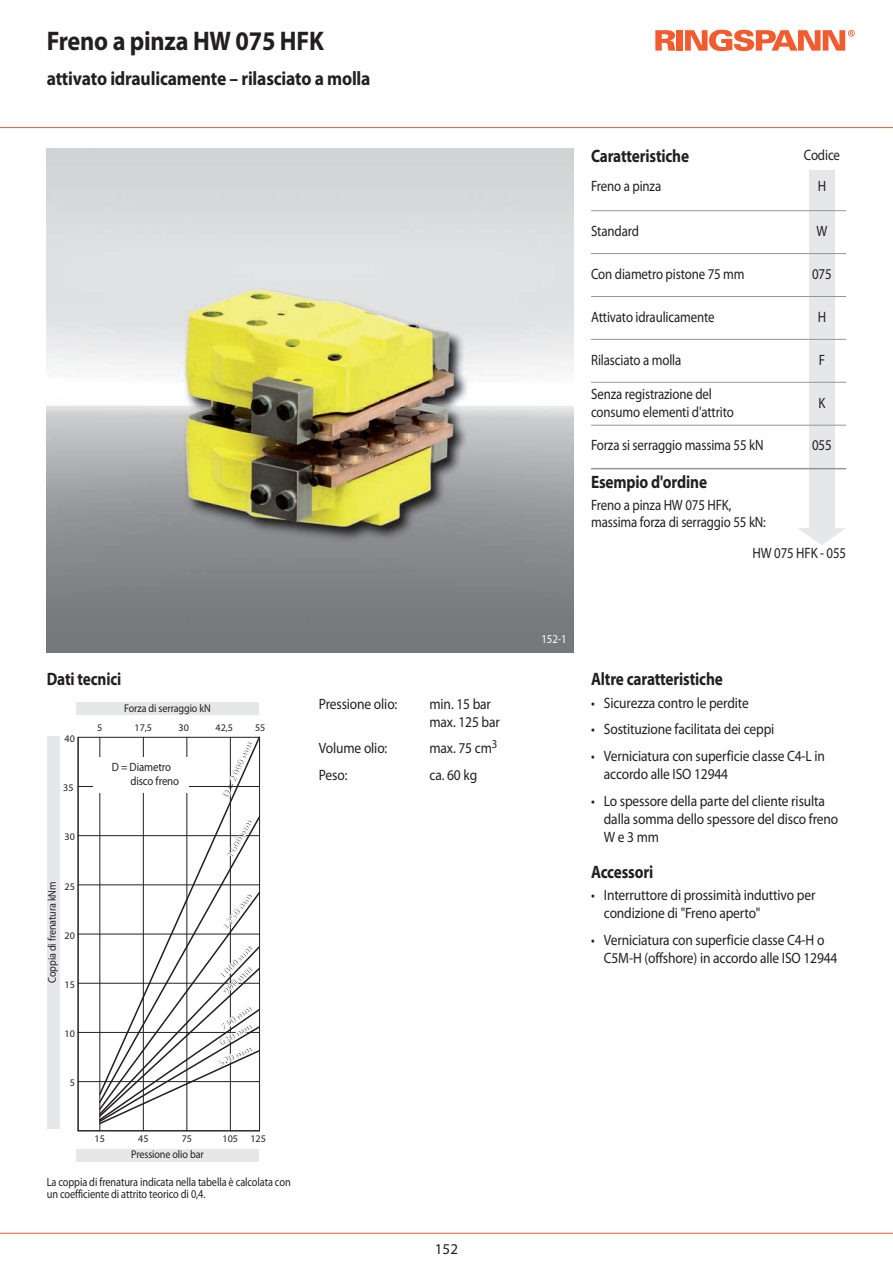
<style>
.page{position:relative;width:893px;height:1263px;background:#fff}
.page>*{position:absolute;margin:0;border:0;box-sizing:border-box;transform-origin:0 0}
.t1{font:700 27px "Myriad Pro";letter-spacing:-.01em;color:#231f20;scale:.9 1}
.t2{font:700 19.5px "Myriad Pro";letter-spacing:-.01em;color:#231f20;scale:.9 1}
.t3{font:700 18px "Myriad Pro";letter-spacing:-.01em;color:#231f20;scale:.85 1}
.t4{font:15px/18px "Myriad Pro";letter-spacing:-.01em;color:#231f20;scale:.86 1}
.t5{font:15px/18px "Myriad Pro";letter-spacing:-.01em;color:#231f20;scale:.9 1}
.t6{font:15px "Myriad Pro";letter-spacing:-.01em;color:#231f20}
.t7{font:12px/12px "Myriad Pro";letter-spacing:-.01em;color:#231f20;scale:.86 1}
.t8{font:12px/14.4px "Myriad Pro";letter-spacing:-.01em;color:#231f20;scale:.9 1}
.t9{font:12px "Myriad";color:#fff;scale:.9 1}
.t10{font:11.25px "Myriad Pro";letter-spacing:-.01em;color:#231f20;scale:.9 1}
.t11{font:700 10.05px "Myriad";color:#231f20}
.t12{font:10.05px "Myriad Pro";color:#231f20}
.s1{font-weight:400}
</style>
<div class="page">
<hr style="left:0;top:127px;width:893px;height:1px;background:#f15b2e">
<hr style="left:0;top:1233px;width:893px;height:1px;background:#f15b2e">
<img style="left:47px;top:149px;width:527px;height:504px">
<svg style="left:675px;top:30px;width:2px;height:21px"></svg>
<svg style="left:655px;top:30px;width:20px;height:21px"></svg>
<div style="left:677px;top:30px;width:6px;height:21px;background:#f15b2e"></div>
<svg style="left:685px;top:30px;width:170px;height:21px"></svg>
<div style="left:809px;top:171px;width:25px;height:362px;background:#e6e7e9"></div>
<svg style="left:798px;top:528px;width:47px;height:17px"></svg>
<hr style="left:591px;top:210px;width:255px;height:1px;background:#939598">
<hr style="left:591px;top:253px;width:255px;height:1px;background:#939598">
<hr style="left:591px;top:296px;width:255px;height:1px;background:#939598">
<hr style="left:591px;top:339px;width:255px;height:1px;background:#939598">
<hr style="left:591px;top:382px;width:255px;height:1px;background:#939598">
<hr style="left:591px;top:425px;width:255px;height:1px;background:#939598">
<hr style="left:591px;top:468px;width:255px;height:1px;background:#939598">
<hr style="left:100px;top:737px;width:1px;height:394px;background:#231f20">
<hr style="left:143px;top:737px;width:1px;height:394px;background:#231f20">
<hr style="left:187px;top:737px;width:1px;height:394px;background:#231f20">
<hr style="left:230px;top:737px;width:1px;height:394px;background:#231f20">
<hr style="left:259px;top:737px;width:1px;height:394px;background:#231f20">
<hr style="left:78px;top:737px;width:1px;height:394px;background:#231f20">
<hr style="left:78px;top:1130px;width:181px;height:1px;background:#231f20">
<hr style="left:78px;top:1081px;width:182px;height:1px;background:#231f20">
<hr style="left:78px;top:1032px;width:182px;height:1px;background:#231f20">
<hr style="left:78px;top:983px;width:182px;height:1px;background:#231f20">
<hr style="left:78px;top:934px;width:182px;height:1px;background:#231f20">
<hr style="left:78px;top:884px;width:182px;height:1px;background:#231f20">
<hr style="left:78px;top:835px;width:182px;height:1px;background:#231f20">
<hr style="left:78px;top:786px;width:182px;height:1px;background:#231f20">
<hr style="left:78px;top:737px;width:182px;height:1px;background:#231f20">
<svg style="left:98px;top:736px;width:163px;height:79px"></svg>
<svg style="left:98px;top:815px;width:163px;height:76px"></svg>
<svg style="left:98px;top:891px;width:163px;height:234px"></svg>
<svg style="left:226px;top:819px;width:28px;height:40px"></svg>
<svg style="left:222px;top:741px;width:32px;height:57px"></svg>
<div style="left:47px;top:736px;width:13px;height:392px;background:#e6e7e9"></div>
<div style="left:76px;top:702px;width:183px;height:13px;background:#e6e7e9"></div>
<div style="left:76px;top:1149px;width:183px;height:12px;background:#e6e7e9"></div>
<div style="left:94px;top:757px;width:95px;height:36px;background:#fff"></div>
<h1 class="t1" style="left:47px;top:31px;width:309px">Freno a pinza HW 075 HFK</h1>
<h2 class="t2" style="left:47px;top:71px;width:361px">attivato idraulicamente – rilasciato a molla</h2>
<p class="t3" style="left:47px;top:673px;width:89px">Dati tecnici</p>
<p class="t10" style="left:124px;top:704px;width:98px">Forza di serraggio kN</p>
<p class="t12" style="left:65px;top:735px;width:12px">40</p>
<p class="t12" style="left:63px;top:784px;width:12px">35</p>
<p class="t12" style="left:65px;top:833px;width:12px">30</p>
<p class="t10" style="left:48px;top:983px;width:114px;rotate:-90deg">Coppia di frenatura kNm</p>
<p class="t12" style="left:65px;top:882px;width:12px">25</p>
<p class="t12" style="left:65px;top:932px;width:12px">20</p>
<p class="t12" style="left:65px;top:981px;width:12px">15</p>
<p class="t12" style="left:65px;top:1030px;width:12px">10</p>
<p class="t12" style="left:70px;top:1079px;width:7px">5</p>
<p class="t12" style="left:97px;top:724px;width:7px">5</p>
<p class="t12" style="left:134px;top:724px;width:19px">17,5</p>
<p class="t12" style="left:179px;top:724px;width:12px">30</p>
<p class="t12" style="left:215px;top:724px;width:19px">42,5</p>
<p class="t12" style="left:255px;top:724px;width:12px">55</p>
<p class="t8" style="left:130px;top:761px;width:56px;text-indent:-19px">D = Diametro disco freno</p>
<p class="t11" style="left:222px;top:795px;width:62px;rotate:-66deg">D <span class="s1">=</span> 2000 mm</p>
<p class="t11" style="left:226px;top:855px;width:44px;rotate:-61deg">1600 mm</p>
<p class="t11" style="left:222px;top:926px;width:44px;rotate:-53deg">1250 mm</p>
<p class="t11" style="left:218px;top:975px;width:44px;rotate:-46deg">1000 mm</p>
<p class="t11" style="left:222px;top:989px;width:38px;rotate:-42deg">900 mm</p>
<p class="t11" style="left:219px;top:1025px;width:38px;rotate:-34deg">710 mm</p>
<p class="t11" style="left:218px;top:1040px;width:38px;rotate:-30deg">630 mm</p>
<p class="t11" style="left:217px;top:1060px;width:38px;rotate:-25deg">520 mm</p>
<p class="t12" style="left:95px;top:1134px;width:12px">15</p>
<p class="t12" style="left:138px;top:1134px;width:12px">45</p>
<p class="t12" style="left:182px;top:1134px;width:12px">75</p>
<p class="t12" style="left:223px;top:1134px;width:45px">105 125</p>
<p class="t10" style="left:131px;top:1150px;width:82px">Pressione olio bar</p>
<p class="t7" style="left:47px;top:1177px;width:285px">La coppia di frenatura indicata nella tabella è calcolata con un coefficiente di attrito teorico di 0,4.</p>
<p class="t5" style="left:319px;top:696px;width:89px">Pressione olio:</p>
<p class="t5" style="left:429px;top:696px;width:80px">min. 15 bar max. 125 bar</p>
<p class="t5" style="left:319px;top:740px;width:78px">Volume olio:</p>
<p class="t5" style="left:429px;top:740px;width:77px">max. 75 cm<sup>3</sup></p>
<p class="t5" style="left:319px;top:767px;width:33px">Peso:</p>
<p class="t5" style="left:429px;top:767px;width:55px">ca. 60 kg</p>
<p class="t6" style="left:435px;top:1244px;width:25px">152</p>
<p class="t3" style="left:591px;top:150px;width:117px">Caratteristiche</p>
<p class="t4" style="left:804px;top:147px;width:44px">Codice</p>
<p class="t4" style="left:591px;top:179px;width:83px">Freno a pinza</p>
<p class="t4" style="left:818px;top:179px;width:11px">H</p>
<p class="t4" style="left:591px;top:223px;width:57px">Standard</p>
<p class="t4" style="left:816px;top:223px;width:14px">W</p>
<p class="t4" style="left:591px;top:266px;width:180px">Con diametro pistone 75 mm</p>
<p class="t4" style="left:812px;top:266px;width:24px">075</p>
<p class="t4" style="left:591px;top:309px;width:145px">Attivato idraulicamente</p>
<p class="t4" style="left:818px;top:309px;width:11px">H</p>
<p class="t4" style="left:591px;top:352px;width:107px">Rilasciato a molla</p>
<p class="t4" style="left:819px;top:352px;width:9px">F</p>
<p class="t4" style="left:591px;top:386px;width:168px">Senza registrazione del consumo elementi d'attrito</p>
<p class="t4" style="left:818px;top:395px;width:10px">K</p>
<p class="t4" style="left:591px;top:438px;width:202px">Forza si serraggio massima 55 kN</p>
<p class="t4" style="left:812px;top:438px;width:24px">055</p>
<p class="t3" style="left:591px;top:475px;width:138px">Esempio d'ordine</p>
<p class="t4" style="left:591px;top:497px;width:205px;line-height:17.2px">Freno a pinza HW 075 HFK, massima forza di serraggio 55 kN:</p>
<p class="t4" style="left:752px;top:545px;width:110px">HW 075 HFK - 055</p>
<p class="t9" style="left:541px;top:634px;width:29px">152-1</p>
<p class="t3" style="left:591px;top:673px;width:157px">Altre caratteristiche</p>
<p class="t5" style="left:591px;top:695px;width:177px">• Sicurezza contro le perdite</p>
<p class="t5" style="left:591px;top:721px;width:205px">• Sostituzione facilitata dei ceppi</p>
<p class="t4" style="left:604px;top:748px;width:259px;text-indent:-13px">• Verniciatura con superficie classe C4-L in accordo alle ISO 12944</p>
<p class="t5" style="left:604px;top:793px;width:262px;text-indent:-13px">• Lo spessore della parte del cliente risulta dalla somma dello spessore del disco freno<br>W e 3 mm</p>
<p class="t3" style="left:591px;top:865px;width:75px">Accessori</p>
<p class="t5" style="left:604px;top:887px;width:237px;text-indent:-13px">• Interruttore di prossimità induttivo per condizione di "Freno aperto"</p>
<p class="t4" style="left:604px;top:932px;width:273px;text-indent:-13px">• Verniciatura con superficie classe C4-H o<br>C5M-H (offshore) in accordo alle ISO 12944</p>
</div>
